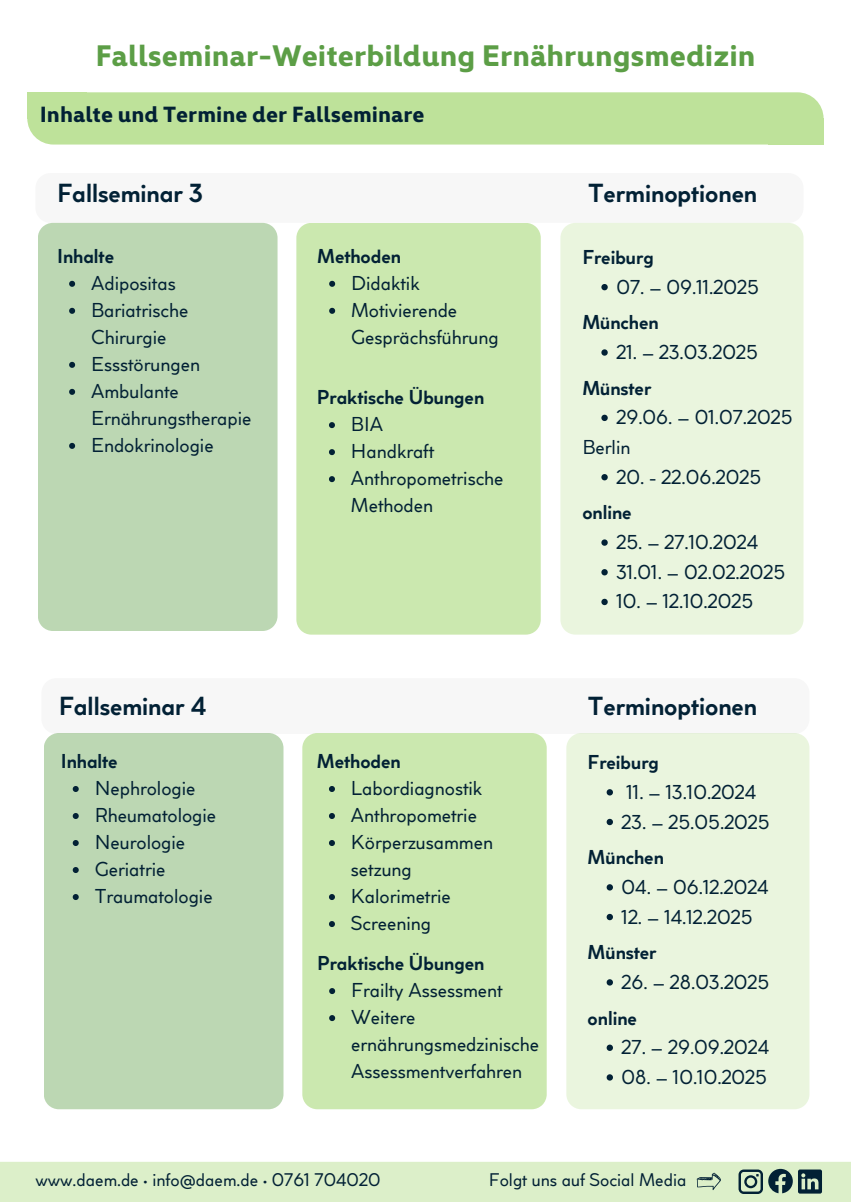
<style>
.page{position:relative;width:851px;height:1202px;background:#fff}
.page>*{position:absolute;margin:0;border:0;box-sizing:border-box;transform-origin:0 0}
.t1{font:700 30px "Kyrial Display Pro";color:#5c9e46}
.t2{font:700 26px "Coco Sharp XS";color:#022135}
.t3{font:700 22.2px "Kyrial Display Pro";color:#022135}
.t4{font:20px/27px "Coco Sharp XS";color:#022135}
.t5{font:700 20px "Coco Sharp XS";color:#022135}
.t6{font:18.2px "Coco Sharp XS";color:#022135}
</style>
<div class="page">
<div style="left:0;top:1162px;width:850px;height:39px;background:#dcefc9"></div>
<div style="left:27px;top:92px;width:796px;height:52px;background:#bee29a;border-radius:26px"></div>
<div style="left:27px;top:92px;width:60px;height:26px;background:#bee29a"></div>
<div style="left:768px;top:118px;width:55px;height:26px;background:#bee29a"></div>
<svg style="left:51px;top:222px;width:738px;height:1px"></svg>
<div style="left:38px;top:223px;width:239px;height:408px;background:#bcd7b3"></div>
<svg style="left:69px;top:281px;width:6px;height:6px"></svg>
<svg style="left:69px;top:308px;width:6px;height:6px"></svg>
<svg style="left:69px;top:362px;width:6px;height:6px"></svg>
<svg style="left:69px;top:389px;width:6px;height:6px"></svg>
<svg style="left:69px;top:443px;width:6px;height:6px"></svg>
<div style="left:560px;top:223px;width:243px;height:411px;background:#eaf5de"></div>
<svg style="left:601px;top:284px;width:6px;height:6px"></svg>
<svg style="left:601px;top:349px;width:6px;height:7px"></svg>
<svg style="left:601px;top:415px;width:6px;height:6px"></svg>
<svg style="left:601px;top:474px;width:6px;height:6px"></svg>
<svg style="left:601px;top:539px;width:6px;height:7px"></svg>
<svg style="left:601px;top:569px;width:6px;height:6px"></svg>
<svg style="left:601px;top:599px;width:6px;height:6px"></svg>
<div style="left:296px;top:223px;width:244px;height:411px;background:#cbe8af"></div>
<svg style="left:329px;top:281px;width:6px;height:6px"></svg>
<svg style="left:329px;top:308px;width:6px;height:6px"></svg>
<svg style="left:329px;top:422px;width:6px;height:6px"></svg>
<svg style="left:329px;top:449px;width:6px;height:6px"></svg>
<svg style="left:329px;top:476px;width:6px;height:6px"></svg>
<div style="left:44px;top:733px;width:239px;height:376px;background:#bcd7b3"></div>
<svg style="left:73px;top:786px;width:6px;height:6px"></svg>
<svg style="left:73px;top:813px;width:6px;height:6px"></svg>
<svg style="left:73px;top:840px;width:6px;height:6px"></svg>
<svg style="left:73px;top:867px;width:6px;height:6px"></svg>
<svg style="left:73px;top:894px;width:6px;height:6px"></svg>
<div style="left:566px;top:733px;width:243px;height:376px;background:#eaf5de"></div>
<svg style="left:606px;top:789px;width:7px;height:6px"></svg>
<svg style="left:606px;top:819px;width:7px;height:6px"></svg>
<svg style="left:606px;top:884px;width:7px;height:6px"></svg>
<svg style="left:606px;top:914px;width:7px;height:6px"></svg>
<svg style="left:606px;top:979px;width:7px;height:6px"></svg>
<svg style="left:606px;top:1044px;width:7px;height:7px"></svg>
<svg style="left:606px;top:1074px;width:7px;height:6px"></svg>
<div style="left:302px;top:733px;width:244px;height:376px;background:#cbe8af"></div>
<svg style="left:329px;top:786px;width:6px;height:6px"></svg>
<svg style="left:329px;top:813px;width:6px;height:6px"></svg>
<svg style="left:329px;top:840px;width:6px;height:6px"></svg>
<svg style="left:329px;top:894px;width:6px;height:6px"></svg>
<svg style="left:329px;top:921px;width:6px;height:6px"></svg>
<svg style="left:329px;top:988px;width:6px;height:6px"></svg>
<svg style="left:329px;top:1015px;width:6px;height:6px"></svg>
<h2 class="t1" style="left:95px;top:43px;width:661px">Fallseminar-Weiterbildung Ernährungsmedizin</h2>
<h2 class="t3" style="left:40px;top:105px;width:386px">Inhalte und Termine der Fallseminare</h2>
<h2 class="t2" style="left:57px;top:178px;width:148px">Fallseminar 3</h2>
<h2 class="t2" style="left:588px;top:178px;width:171px">Terminoptionen</h2>
<h4 class="t5" style="left:57px;top:244px;width:58px">Inhalte</h4>
<p class="t4" style="left:91px;top:269px;width:86px">Adipositas</p>
<p class="t4" style="left:91px;top:296px;width:99px">Bariatrische<br>Chirurgie</p>
<p class="t4" style="left:91px;top:350px;width:110px">Essstörungen</p>
<p class="t4" style="left:91px;top:377px;width:162px">Ambulante<br>Ernährungstherapie</p>
<p class="t4" style="left:91px;top:431px;width:124px">Endokrinologie</p>
<p class="t5" style="left:317px;top:244px;width:85px">Methoden</p>
<p class="t4" style="left:351px;top:269px;width:70px">Didaktik</p>
<p class="t4" style="left:351px;top:296px;width:149px">Motivierende<br>Gesprächsführung</p>
<h4 class="t5" style="left:317px;top:385px;width:169px">Praktische Übungen</h4>
<p class="t4" style="left:351px;top:410px;width:34px">BIA</p>
<p class="t4" style="left:351px;top:437px;width:85px">Handkraft</p>
<p class="t4" style="left:351px;top:464px;width:154px">Anthropometrische<br>Methoden</p>
<h4 class="t5" style="left:582px;top:245px;width:73px">Freiburg</h4>
<p class="t4" style="left:616px;top:273px;width:144px">07. – 09.11.2025</p>
<p class="t5" style="left:582px;top:310px;width:78px">München</p>
<h4 class="t4" style="left:616px;top:338px;width:143px">21. – 23.03.2025</h4>
<p class="t5" style="left:582px;top:376px;width:70px">Münster</p>
<p class="t4" style="left:616px;top:404px;width:177px">29.06. – 01.07.2025</p>
<p class="t4" style="left:582px;top:433px;width:49px">Berlin</p>
<h4 class="t4" style="left:616px;top:463px;width:146px">20. - 22.06.2025</h4>
<p class="t5" style="left:582px;top:500px;width:51px">online</p>
<h4 class="t4" style="left:616px;top:528px;width:143px">25. – 27.10.2024</h4>
<p class="t4" style="left:616px;top:558px;width:170px">31.01. – 02.02.2025</p>
<h4 class="t4" style="left:616px;top:588px;width:138px">10. – 12.10.2025</h4>
<p class="t2" style="left:59px;top:690px;width:149px">Fallseminar 4</p>
<p class="t2" style="left:588px;top:690px;width:171px">Terminoptionen</p>
<h4 class="t5" style="left:61px;top:749px;width:58px">Inhalte</h4>
<p class="t4" style="left:95px;top:774px;width:102px">Nephrologie</p>
<p class="t4" style="left:95px;top:801px;width:123px">Rheumatologie</p>
<p class="t4" style="left:95px;top:828px;width:92px">Neurologie</p>
<p class="t4" style="left:95px;top:855px;width:72px">Geriatrie</p>
<p class="t4" style="left:95px;top:882px;width:119px">Traumatologie</p>
<p class="t5" style="left:317px;top:749px;width:85px">Methoden</p>
<h4 class="t4" style="left:351px;top:774px;width:133px">Labordiagnostik</h4>
<p class="t4" style="left:351px;top:801px;width:128px">Anthropometrie</p>
<p class="t4" style="left:351px;top:828px;width:143px">Körperzusammen setzung</p>
<h4 class="t4" style="left:351px;top:882px;width:101px">Kalorimetrie</h4>
<p class="t4" style="left:351px;top:909px;width:82px">Screening</p>
<h4 class="t5" style="left:317px;top:951px;width:169px">Praktische Übungen</h4>
<p class="t4" style="left:351px;top:976px;width:153px">Frailty Assessment</p>
<p class="t4" style="left:351px;top:1003px;width:189px">Weitere ernährungsmedzinische<br>Assessmentverfahren</p>
<h4 class="t5" style="left:587px;top:750px;width:73px">Freiburg</h4>
<p class="t4" style="left:626px;top:778px;width:131px">11. – 13.10.2024</p>
<p class="t4" style="left:621px;top:808px;width:149px">23. – 25.05.2025</p>
<p class="t5" style="left:587px;top:845px;width:78px">München</p>
<p class="t4" style="left:621px;top:873px;width:149px">04. – 06.12.2024</p>
<p class="t4" style="left:621px;top:903px;width:132px">12. – 14.12.2025</p>
<h4 class="t5" style="left:587px;top:940px;width:70px">Münster</h4>
<p class="t4" style="left:621px;top:968px;width:149px">26. – 28.03.2025</p>
<p class="t5" style="left:587px;top:1005px;width:51px">online</p>
<h4 class="t4" style="left:621px;top:1033px;width:149px">27. – 29.09.2024</h4>
<p class="t4" style="left:621px;top:1063px;width:147px">08. – 10.10.2025</p>
<h3 class="t6" style="left:35px;top:1168px;width:346px">www.daem.de • info@daem.de • 0761 704020</h3>
<h1 class="t6" style="left:489px;top:1169px;width:199px">Folgt uns auf Social Media</h1>
</div>
